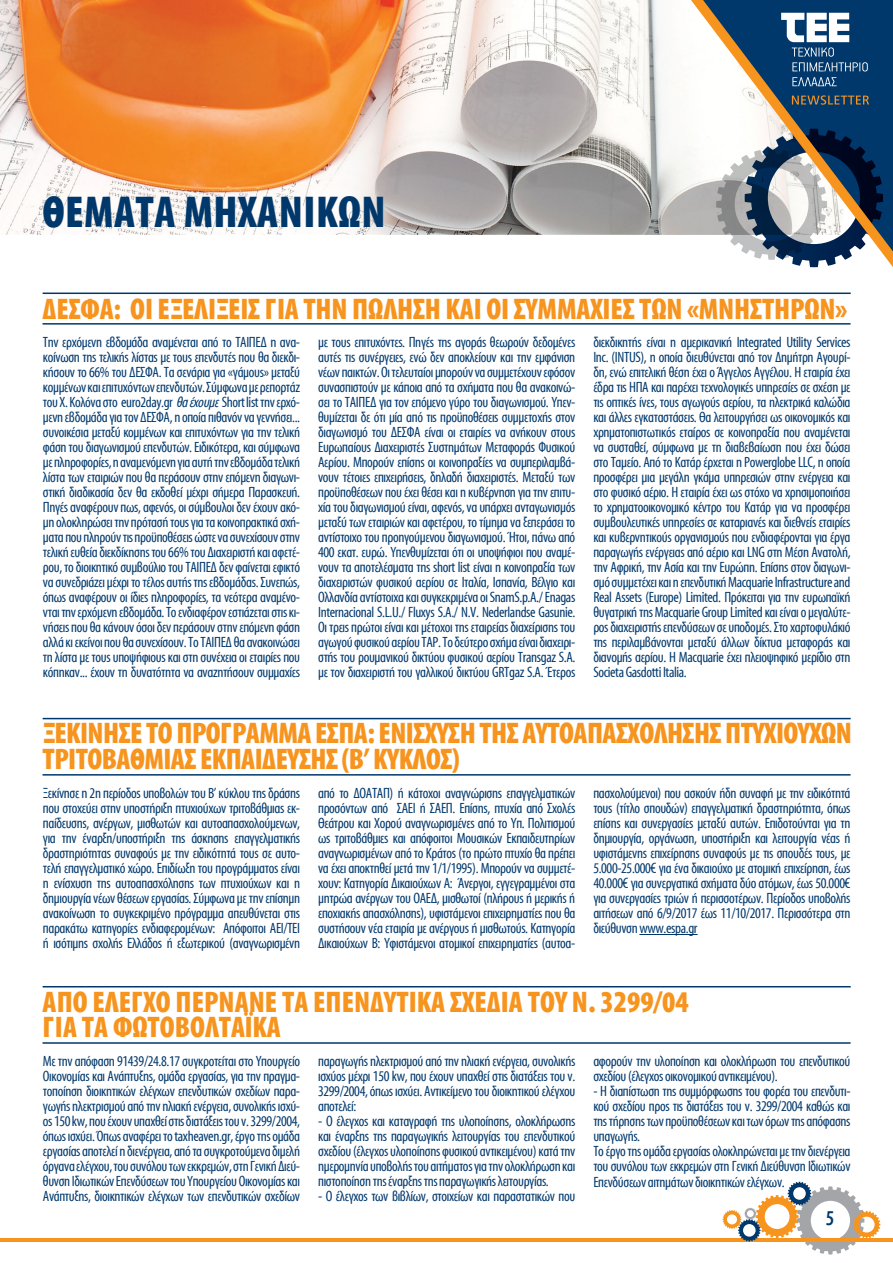
<style>
.page{position:relative;width:893px;height:1263px;background:#fff}
.page>*{position:absolute;margin:0;border:0;box-sizing:border-box;transform-origin:0 0}
.t1{font:700 45px "Myriad Condensed Greek";letter-spacing:.01em;color:#00386c}
.t2{font:700 30px "Myriad Condensed Greek";letter-spacing:-.005em;color:#f7941e}
.t3{font:500 21px "Myriad Condensed Greek";color:#00386c}
.t4{font:15px/15px "Myriad Condensed Greek";letter-spacing:-.025em;color:#00386c;text-align:justify}
.s1{font-style:italic}
</style>
<div class="page">
<hr style="left:0;top:1238px;width:893px;height:3px;background:#f7941e">
<svg style="left:723px;top:1182px;width:157px;height:72px"></svg>
<img style="left:0;top:0;width:691px;height:234px">
<svg style="left:691px;top:0;width:202px;height:267px"></svg>
<svg style="left:792px;top:95px;width:77px;height:10px"></svg>
<svg style="left:781px;top:13px;width:87px;height:58px"></svg>
<svg style="left:792px;top:77px;width:45px;height:9px"></svg>
<hr style="left:43px;top:293px;width:808px;height:1px;background:#00386c">
<hr style="left:43px;top:718px;width:808px;height:1px;background:#00386c">
<hr style="left:43px;top:986px;width:808px;height:1px;background:#00386c">
<hr style="left:43px;top:323px;width:808px;height:2px;background:#00386c">
<hr style="left:43px;top:774px;width:808px;height:2px;background:#00386c">
<hr style="left:43px;top:1042px;width:808px;height:2px;background:#00386c">
<hr style="left:639px;top:934px;width:59px;height:1px;background:#00386c">
<h1 class="t1" style="left:43px;top:189px;width:345px">ΘΕΜΑΤΑ ΜΗΧΑΝΙΚΩΝ</h1>
<h2 class="t2" style="left:43px;top:294px;width:341px">ΔΕΣΦΑ: Οι εξελί ξεις για την πώληση</h2>
<h2 class="t2" style="left:446px;top:294px;width:107px">και οι συμμαχίες</h2>
<h2 class="t2" style="left:639px;top:294px;width:76px">των «μνηστήρων</h2>
<h2 class="t2" style="left:836px;top:294px;width:13px">»</h2>
<p class="t4" style="left:43px;top:335px;width:259px">Την ερχόμενη εβδομάδα αναμένεται από το ΤΑΙΠΕΔ η ανα&shy;κοίνωση της τελικής λίστας με τους επενδυτές που θα διεκδι&shy;κήσουν το 66% του ΔΕΣΦΑ. Τα σενάρια για «γάμους» μεταξύ κομμένων και επιτυχόντων επενδυτών. Σύμφωνα με ρεπορτάζ του Χ. Κολόνα στο euro2day.gr <span class="s1">θαέχουμε</span>Short list την ερχό&shy;μενη εβδομάδα για τον ΔΕΣΦΑ, η οποία πιθανόν να γεννήσει... συνοικέσια μεταξύ κομμένων και επιτυχόντων για την τελική φάση του διαγωνισμού επενδυτών. Ειδικότερα, και σύμφωνα με πληροφορίες, η αναμενόμενη για αυτή την εβδομάδα τελική λίστα των εταιριών που θα περάσουν στην επόμενη διαγωνι&shy;στική διαδικασία δεν θα εκδοθεί μέχρι σήμερα Παρασκευή.<br>Πηγές αναφέρουν πως, αφενός, οι σύμβουλοι δεν έχουν ακό&shy;μη ολοκληρώσει την πρότασή τους για τα κοινοπρακτικά σχή&shy;ματα που πληρούν τις προϋποθέσεις ώστε να συνεχίσουν στην τελική ευθεία διεκδίκησης του 66% του Διαχειριστή και αφετέ&shy;ρου, το διοικητικό συμβούλιο του ΤΑΙΠΕΔ δεν φαίνεται εφικτό να συνεδριάζει μέχρι το τέλος αυτής της εβδομάδας. Συνεπώς, όπως αναφέρουν οι ίδιες πληροφορίες, τα νεότερα αναμένο&shy;νται την ερχόμενη εβδομάδα. Το ενδιαφέρον εστιάζεται στις κι&shy;νήσεις που θα κάνουν όσοι δεν περάσουν στην επόμενη φάση αλλά κι εκείνοι που θα συνεχίσουν. Το ΤΑΙΠΕΔ θα ανακοινώσει τη λίστα με τους υποψήφιους και στη συνέχεια οι εταιρίες που κόπηκαν... έχουν τη δυνατότητα να αναζητήσουν συμμαχίες</p>
<p class="t4" style="left:318px;top:335px;width:259px">με τους επιτυχόντες. Πηγές της αγοράς θεωρούν δεδομένες αυτές τις συνέργειες, ενώ δεν αποκλείουν και την εμφάνιση νέων παικτών. Οι τελευταίοι μπορούν να συμμετέχουν εφόσον συνασπιστούν με κάποια από τα σχήματα που θα ανακοινώ&shy;σει το ΤΑΙΠΕΔ για τον επόμενο γύρο του διαγωνισμού. Υπεν&shy;θυμίζεται δε ότι μία από τις προϋποθέσεις συμμετοχής στον διαγωνισμό του ΔΕΣΦΑ είναι οι εταιρίες να ανήκουν στους Ευρωπαίους Διαχειριστές Συστημάτων Μεταφοράς Φυσικού Αερίου. Μπορούν επίσης οι κοινοπραξίες να συμπεριλαμβά&shy;νουν τέτοιες επιχειρήσεις, δηλαδή διαχειριστές. Μεταξύ των προϋποθέσεων που έχει θέσει και η κυβέρνηση για την επιτυ&shy;χία του διαγωνισμού είναι, αφενός, να υπάρχει ανταγωνισμός μεταξύ των εταιριών και αφετέρου, το τίμημα να ξεπεράσει το αντίστοιχο του προηγούμενου διαγωνισμού. Ήτοι, πάνω από 400 εκατ. ευρώ. Υπενθυμίζεται ότι οι υποψήφιοι που αναμέ&shy;νουν τα αποτελέσματα της short list είναι η κοινοπραξία των διαχειριστών φυσικού αερίου σε Ιταλία, Ισπανία, Βέλγιο και Ολλανδία αντίστοιχα και συγκεκριμένα οι SnamS.p.A./ Enagas Internacional S.L.U./ Fluxys S.A./ N.V. Nederlandse Gasunie.<br>Οι τρεις πρώτοι είναι και μέτοχοι της εταιρείας διαχείρισης του αγωγού φυσικού αερίου TAP. Το δεύτερο σχήμα είναι διαχειρι&shy;στής του ρουμανικού δικτύου φυσικού αερίου Transgaz S.A. με τον διαχειριστή του γαλλικού δικτύου GRTgaz S.A. Έτερος</p>
<p class="t4" style="left:593px;top:335px;width:259px">διεκδικητής είναι η αμερικανική Integrated Utility Services Inc. (INTUS), η οποία διευθύνεται από τον Δημήτρη Αγουρί&shy;δη, ενώ επιτελική θέση έχει ο Άγγελος Αγγέλου. H εταιρία έχει έδρα τις ΗΠΑ και παρέχει τεχνολογικές υπηρεσίες σε σχέση με τις οπτικές ίνες, τους αγωγούς αερίου, τα ηλεκτρικά καλώδια και άλλες εγκαταστάσεις. Θα λειτουργήσει ως οικονομικός και χρηματοπιστωτικός εταίρος σε κοινοπραξία που αναμένεται να συσταθεί, σύμφωνα με τη διαβεβαίωση που έχει δώσει στο Ταμείο. Από το Κατάρ έρχεται η Powerglobe LLC, η οποία προσφέρει μια μεγάλη γκάμα υπηρεσιών στην ενέργεια και στο φυσικό αέριο. Η εταιρία έχει ως στόχο να χρησιμοποιήσει το χρηματοοικονομικό κέντρο του Κατάρ για να προσφέρει συμβουλευτικές υπηρεσίες σε καταριανές και διεθνείς εταιρίες και κυβερνητικούς οργανισμούς που ενδιαφέρονται για έργα παραγωγής ενέργειας από αέριο και LNG στη Μέση Ανατολή, την Αφρική, την Ασία και την Ευρώπη. Επίσης στον διαγωνι&shy;σμό συμμετέχει και η επενδυτική Macquarie Infrastructure and Real Assets (Europe) Limited. Πρόκειται για την ευρωπαϊκή θυγατρική της Macquarie Group Limited και είναι ο μεγαλύτε&shy;ρος διαχειριστής επενδύσεων σε υποδομές. Στο χαρτοφυλάκιό της περιλαμβάνονται μεταξύ άλλων δίκτυα μεταφοράς και διανομής αερίου. Η Macquarie έχει πλειοψηφικό μερίδιο στη Societa Gasdotti Italia.</p>
<h2 class="t2" style="left:43px;top:718px;width:14px">Ξεκίνησε</h2>
<h2 class="t2" style="left:146px;top:718px;width:103px">το πρόγραμμα</h2>
<h2 class="t2" style="left:315px;top:718px;width:76px">ΕΣΠΑ: ενίσχ</h2>
<h2 class="t2" style="left:437px;top:718px;width:181px">υση της αυτοαπασχόλησης</h2>
<h2 class="t2" style="left:725px;top:718px;width:53px">πτυχιούχων</h2>
<h2 class="t2" style="left:43px;top:744px;width:13px">τριτο</h2>
<h2 class="t2" style="left:102px;top:744px;width:30px">βάθμιας</h2>
<h2 class="t2" style="left:200px;top:744px;width:188px">εκπαίδευσης (Β’ κύκλος</h2>
<h2 class="t2" style="left:452px;top:744px;width:9px">)</h2>
<p class="t4" style="left:43px;top:786px;width:259px">Ξεκίνησε η 2η περίοδος υποβολών του Β’ κύκλου της δράσης που στοχεύει στην υποστήριξη πτυχιούχων τριτοβάθμιας εκ&shy;παίδευσης, ανέργων, μισθωτών και αυτοαπασχολούμενων, για την έναρξη/υποστήριξη της άσκησης επαγγελματικής δραστηριότητας συναφούς με την ειδικότητά τους σε αυτο&shy;τελή επαγγελματικό χώρο. Επιδίωξη του προγράμματος είναι η ενίσχυση της αυτοαπασχόλησης των πτυχιούχων και η δημιουργία νέων θέσεων εργασίας. Σύμφωνα με την επίσημη ανακοίνωση το συγκεκριμένο πρόγραμμα απευθύνεται στις παρακάτω κατηγορίες ενδιαφερομένων: Απόφοιτοι ΑΕΙ/ΤΕΙ ή ισότιμης σχολής Ελλάδος ή εξωτερικού (αναγνωρισμένη</p>
<p class="t4" style="left:318px;top:786px;width:259px">από το ΔΟΑΤΑΠ) ή κάτοχοι αναγνώρισης επαγγελματικών προσόντων από ΣΑΕΙ ή ΣΑΕΠ. Επίσης, πτυχία από Σχολές Θεάτρου και Χορού αναγνωρισμένες από το Υπ. Πολιτισμού ως τριτοβάθμιες και απόφοιτοι Μουσικών Εκπαιδευτηρίων αναγνωρισμένων από το Κράτος (το πρώτο πτυχίο θα πρέπει να έχει αποκτηθεί μετά την 1/1/1995). Μπορούν να συμμετέ&shy;χουν: Κατηγορία Δικαιούχων Α: Άνεργοι, εγγεγραμμένοι στα μητρώα ανέργων του ΟΑΕΔ, μισθωτοί (πλήρους ή μερικής ή εποχιακής απασχόλησης), υφιστάμενοι επιχειρηματίες που θα συστήσουν νέα εταιρία με ανέργους ή μισθωτούς. Κατηγορία Δικαιούχων Β: Υφιστάμενοι ατομικοί επιχειρηματίες (αυτοα-</p>
<p class="t4" style="left:593px;top:786px;width:259px">πασχολούμενοι) που ασκούν ήδη συναφή με την ειδικότητά τους (τίτλο σπουδών) επαγγελματική δραστηριότητα, όπως επίσης και συνεργασίες μεταξύ αυτών. Επιδοτούνται για τη δημιουργία, οργάνωση, υποστήριξη και λειτουργία νέας ή υφιστάμενης επιχείρησης συναφούς με τις σπουδές τους, με 5.000-25.000€ για ένα δικαιούχο με ατομική επιχείρηση, έως 40.000€ για συνεργατικά σχήματα δύο ατόμων, έως 50.000€ για συνεργασίες τριών ή περισσοτέρων. Περίοδος υποβολής αιτήσεων από 6/9/2017 έως 11/10/2017. Περισσότερα στη διεύθυνση www.espa.gr</p>
<h2 class="t2" style="left:43px;top:986px;width:164px">Από έλεγχο περνάνε</h2>
<h2 class="t2" style="left:282px;top:986px;width:128px">τα επενδυτικά</h2>
<h2 class="t2" style="left:450px;top:986px;width:14px">σχέδια</h2>
<h2 class="t2" style="left:528px;top:986px;width:162px">του ν. 3299/04</h2>
<h2 class="t2" style="left:43px;top:1012px;width:163px">για τα φωτοβολτα</h2>
<h2 class="t2" style="left:245px;top:1012px;width:22px">ϊκά</h2>
<p class="t4" style="left:43px;top:1054px;width:259px">Με την απόφαση 91439/24.8.17 συγκροτείται στο Υπουργείο Οικονομίας και Ανάπτυξης, ομάδα εργασίας, για την πραγμα&shy;τοποίηση διοικητικών ελέγχων επενδυτικών σχεδίων παρα&shy;γωγής ηλεκτρισμού από την ηλιακή ενέργεια, συνολικής ισχύ&shy;ος 150 kw, που έχουν υπαχθεί στις διατάξεις του ν. 3299/2004, όπως ισχύει. Όπως αναφέρει το taxheaven.gr, έργο της ομάδα εργασίας αποτελεί η διενέργεια, από τα συγκροτούμενα διμελή όργανα ελέγχου, του συνόλου των εκκρεμών, στη Γενική Διεύ&shy;θυνση Ιδιωτικών Επενδύσεων του Υπουργείου Οικονομίας και Ανάπτυξης, διοικητικών ελέγχων των επενδυτικών σχεδίων</p>
<p class="t4" style="left:318px;top:1054px;width:259px">παραγωγής ηλεκτρισμού από την ηλιακή ενέργεια, συνολικής ισχύος μέχρι 150 kw, που έχουν υπαχθεί στις διατάξεις του ν.<br>3299/2004, όπως ισχύει. Αντικείμενο του διοικητικού ελέγχου αποτελεί:</p>
<p class="t4" style="left:318px;top:1114px;width:259px">- Ο έλεγχος και καταγραφή της υλοποίησης, ολοκλήρωσης και έναρξης της παραγωγικής λειτουργίας του επενδυτικού σχεδίου (έλεγχος υλοποίησης φυσικού αντικειμένου) κατά την ημερομηνία υποβολής του αιτήματος για την ολοκλήρωση και πιστοποίηση της έναρξης της παραγωγικής λειτουργίας.</p>
<p class="t4" style="left:318px;top:1189px;width:259px">- Ο έλεγχος των βιβλίων, στοιχείων και παραστατικών που</p>
<p class="t4" style="left:593px;top:1054px;width:259px">αφορούν την υλοποίηση και ολοκλήρωση του επενδυτικού σχεδίου (έλεγχος οικονομικού αντικειμένου).</p>
<p class="t4" style="left:593px;top:1084px;width:259px;text-align:left">- Η διαπίστωση της συμμόρφωσης του φορέα του επενδυτι&shy;κού σχεδίου προς τις διατάξεις του ν. 3299/2004 καθώς και της τήρησης των προϋποθέσεων και των όρων της απόφασης υπαγωγής.<br>Το έργο της ομάδα εργασίας ολοκληρώνεται με την διενέργεια του συνόλου των εκκρεμών στη Γενική Διεύθυνση Ιδιωτικών</p>
<p class="t4" style="left:593px;top:1175px;width:193px">Επενδύσεων αιτημάτων διοικητικών ελέγχων.</p>
<h3 class="t3" style="left:826px;top:1208px;width:10px">5</h3>
</div>
